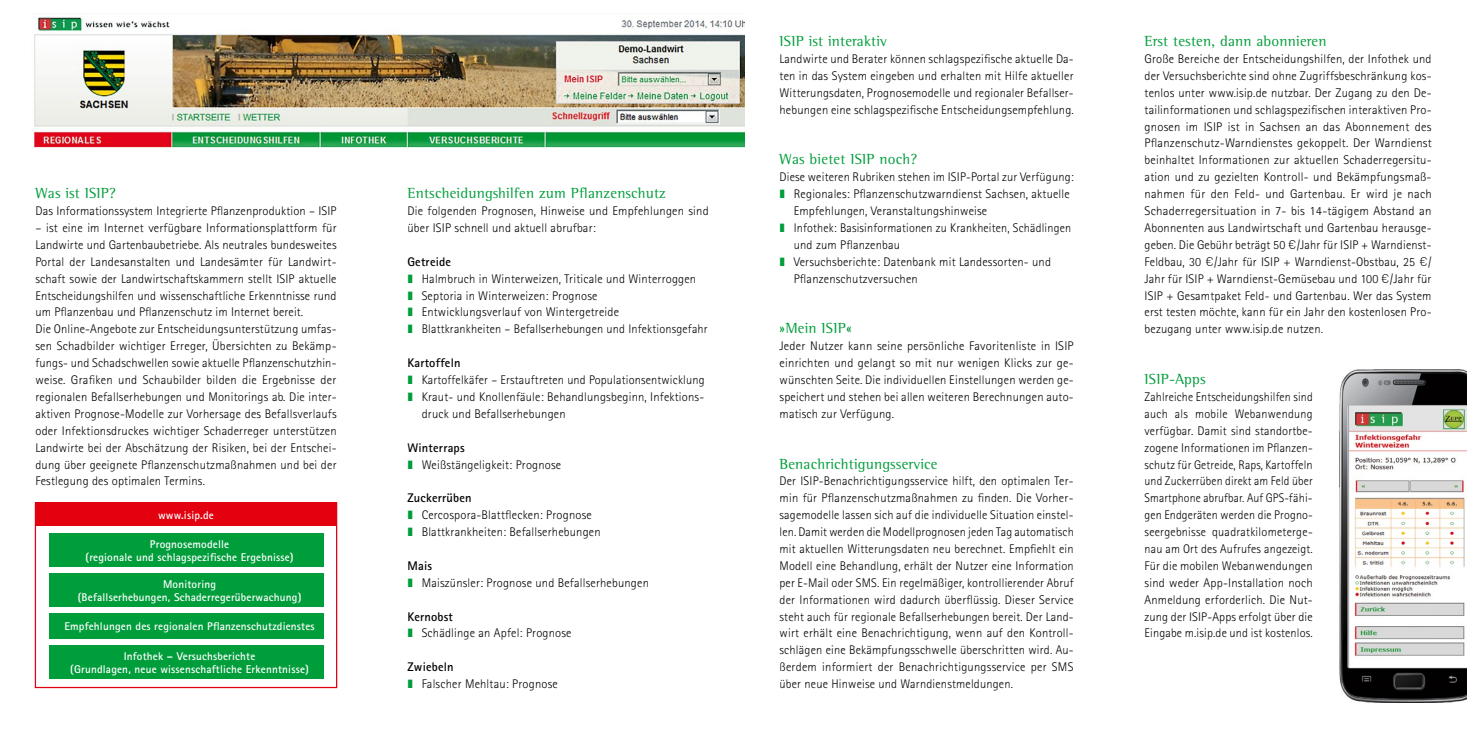
<style>
.page{position:relative;width:1467px;height:745px;background:#fff}
.page>*{position:absolute;margin:0;border:0;box-sizing:border-box;transform-origin:0 0}
.t1{font:15px "Rotis Semi Serif";letter-spacing:.015em;color:#009d3b}
.P-Fliesstext{font:300 12.5px/16.9px "Rotis Sans Serif";letter-spacing:.015em;color:#000}
.P-Fliesstext-2{font:300 12.5px/16.9px "Rotis Sans Serif";letter-spacing:.015em;color:#000;text-align:justify;scale:.96 1}
.t2{font:700 12.5px "Rotis Sans Serif";letter-spacing:.015em;color:#000}
.P-Fliesstext-3{font:700 11.25px/12.5px "Rotis Sans Serif";letter-spacing:.015em;color:#fff;text-align:center}
.s1{font-family:"Sandstein Zapf 0 wt";font-weight:400;color:#009d3b}
.s2{font-family:"DINOT"}
</style>
<div class="page">
<div style="left:35px;top:502px;width:302px;height:185px;border:1px solid #e3000f"></div>
<img style="left:32px;top:16px;width:712px;height:132px">
<div style="left:35px;top:502px;width:302px;height:23px;background:#e3000f"></div>
<div style="left:49px;top:533px;width:274px;height:33px;background:#009d3b"></div>
<div style="left:49px;top:573px;width:274px;height:33px;background:#009d3b"></div>
<div style="left:49px;top:612px;width:274px;height:26px;background:#009d3b"></div>
<div style="left:49px;top:644px;width:274px;height:34px;background:#009d3b"></div>
<img style="left:1338px;top:369px;width:129px;height:332px">
<h2 class="t1" style="left:35px;top:184px;width:82px">Was ist ISIP?</h2>
<p class="P-Fliesstext" style="left:35px;top:202px;width:303px">Das Informationssystem Integrierte Pflanzenproduktion – ISIP</p>
<p class="P-Fliesstext" style="left:35px;top:219px;width:303px;text-align:justify">– ist eine im Internet verfügbare Informationsplattform für Landwirte und Gartenbaubetriebe. Als neutrales bundesweites Portal der Landesanstalten und Landesämter für Landwirt&shy;schaft sowie der Landwirtschaftskammern stellt ISIP aktuelle Entscheidungshilfen und wissenschaftliche Erkenntnisse rund um Pflanzenbau und Pflanzenschutz im Internet bereit.</p>
<p class="P-Fliesstext" style="left:35px;top:320px;width:303px;text-align:justify">Die Online-Angebote zur Entscheidungsunterstützung umfas&shy;sen Schadbilder wichtiger Erreger, Übersichten zu Bekämp&shy;fungs- und Schadschwellen sowie aktuelle Pflanzenschutzhin&shy;weise. Grafiken und Schaubilder bilden die Ergebnisse der regionalen Befallserhebungen und Monitorings ab. Die inter&shy;aktiven Prognose-Modelle zur Vorhersage des Befallsverlaufs oder Infektionsdruckes wichtiger Schaderreger unterstützen Landwirte bei der Abschätzung der Risiken, bei der Entschei&shy;dung über geeignete Pflanzenschutzmaßnahmen und bei der Festlegung des optimalen Termins.</p>
<p class="P-Fliesstext-3" style="left:158px;top:508px;width:57px">www.isip.de</p>
<p class="P-Fliesstext-3" style="left:85px;top:538px;width:210px">Prognosemodelle<br>(regionale und schlagspezifische Ergebnisse)</p>
<p class="P-Fliesstext-3" style="left:78px;top:577px;width:225px">Monitoring<br>(Befallserhebungen, Schaderregerüberwachung)</p>
<p class="P-Fliesstext-3" style="left:64px;top:619px;width:252px">Empfehlungen des regionalen Pflanzenschutzdienstes</p>
<p class="P-Fliesstext-3" style="left:70px;top:649px;width:240px">Infothek – Versuchsberichte<br>(Grundlagen, neue wissenschaftliche Erkenntnisse)</p>
<h2 class="t1" style="left:407px;top:184px;width:260px">Entscheidungshilfen zum Pflanzenschutz</h2>
<p class="P-Fliesstext" style="left:407px;top:202px;width:303px">Die folgenden Prognosen, Hinweise und Empfehlungen sind über ISIP schnell und aktuell abrufbar:</p>
<h3 class="t2" style="left:407px;top:253px;width:45px">Getreide</h3>
<p class="P-Fliesstext" style="left:407px;top:270px;width:290px"><span class="s1">N</span> Halmbruch in Winterweizen, Triticale und Winterroggen</p>
<p class="P-Fliesstext" style="left:407px;top:287px;width:192px"><span class="s1">N</span> Septoria in Winterweizen: Prognose</p>
<p class="P-Fliesstext" style="left:407px;top:303px;width:213px"><span class="s1">N</span> Entwicklungsverlauf von Wintergetreide</p>
<p class="P-Fliesstext" style="left:407px;top:320px;width:302px"><span class="s1">N</span> Blattkrankheiten – Befallserhebungen und Infektionsgefahr</p>
<h3 class="t2" style="left:407px;top:355px;width:55px">Kartoffeln</h3>
<p class="P-Fliesstext" style="left:407px;top:371px;width:299px"><span class="s1">N</span> Kartoffelkäfer – Erstauftreten und Populationsentwicklung</p>
<p class="P-Fliesstext" style="left:422px;top:388px;width:284px;text-indent:-14px"><span class="s1">N</span> Kraut- und Knollenfäule: Behandlungsbeginn, Infektions&shy;druck und Befallserhebungen</p>
<h3 class="t2" style="left:407px;top:439px;width:59px">Winterraps</h3>
<p class="P-Fliesstext" style="left:407px;top:455px;width:155px"><span class="s1">N</span> Weißstängeligkeit: Prognose</p>
<h3 class="t2" style="left:407px;top:490px;width:66px">Zuckerrüben</h3>
<p class="P-Fliesstext" style="left:407px;top:506px;width:186px"><span class="s1">N</span> Cercospora-Blattflecken: Prognose</p>
<p class="P-Fliesstext" style="left:407px;top:523px;width:195px"><span class="s1">N</span> Blattkrankheiten: Befallserhebungen</p>
<h3 class="t2" style="left:407px;top:557px;width:26px">Mais</h3>
<p class="P-Fliesstext" style="left:407px;top:573px;width:243px"><span class="s1">N</span> Maiszünsler: Prognose und Befallserhebungen</p>
<h3 class="t2" style="left:407px;top:608px;width:47px">Kernobst</h3>
<p class="P-Fliesstext" style="left:407px;top:624px;width:166px"><span class="s1">N</span> Schädlinge an Apfel: Prognose</p>
<h3 class="t2" style="left:407px;top:658px;width:48px">Zwiebeln</h3>
<p class="P-Fliesstext" style="left:407px;top:675px;width:152px"><span class="s1">N</span> Falscher Mehltau: Prognose</p>
<h2 class="t1" style="left:780px;top:32px;width:109px">ISIP ist interaktiv</h2>
<p class="P-Fliesstext" style="left:780px;top:50px;width:296px;text-align:justify">Landwirte und Berater können schlagspezifische aktuelle Da&shy;ten in das System eingeben und erhalten mit Hilfe aktueller Witterungsdaten, Prognosemodelle und regionaler Befallser&shy;hebungen eine schlagspezifische Entscheidungsempfehlung.</p>
<h2 class="t1" style="left:780px;top:150px;width:139px">Was bietet ISIP noch?</h2>
<p class="P-Fliesstext" style="left:780px;top:168px;width:296px">Diese weiteren Rubriken stehen im ISIP-Portal zur Verfügung:</p>
<p class="P-Fliesstext" style="left:794px;top:185px;width:278px;text-indent:-14px"><span class="s1">N</span> Regionales: Pflanzenschutzwarndienst Sachsen, aktuelle<br>Empfehlungen, Veranstaltungshinweise</p>
<p class="P-Fliesstext" style="left:794px;top:219px;width:279px;text-indent:-14px"><span class="s1">N</span> Infothek: Basisinformationen zu Krankheiten, Schädlingen und zum Pflanzenbau</p>
<p class="P-Fliesstext" style="left:794px;top:253px;width:259px;text-indent:-14px"><span class="s1">N</span> Versuchsberichte: Datenbank mit Landessorten- und<br>Pflanzenschutzversuchen</p>
<h2 class="t1" style="left:780px;top:319px;width:74px">»Mein ISIP«</h2>
<p class="P-Fliesstext" style="left:780px;top:337px;width:296px;text-align:justify">Jeder Nutzer kann seine persönliche Favoritenliste in ISIP einrichten und gelangt so mit nur wenigen Klicks zur ge&shy;wünschten Seite. Die individuellen Einstellungen werden ge&shy;speichert und stehen bei allen weiteren Berechnungen auto&shy;matisch zur Verfügung.</p>
<h2 class="t1" style="left:780px;top:454px;width:160px">Benachrichtigungsservice</h2>
<p class="P-Fliesstext" style="left:780px;top:472px;width:296px;text-align:justify">Der ISIP-Benachrichtigungsservice hilft, den optimalen Ter&shy;min für Pflanzenschutzmaßnahmen zu finden. Die Vorher&shy;sagemodelle lassen sich auf die individuelle Situation einstel&shy;len. Damit werden die Modellprognosen jeden Tag automatisch mit aktuellen Witterungsdaten neu berechnet. Empfiehlt ein Modell eine Behandlung, erhält der Nutzer eine Information per E-Mail oder SMS. Ein regelmäßiger, kontrollierender Abruf der Informationen wird dadurch überflüssig. Dieser Service steht auch für regionale Befallserhebungen bereit. Der Land&shy;wirt erhält eine Benachrichtigung, wenn auf den Kontroll&shy;schlägen eine Bekämpfungsschwelle überschritten wird. Au&shy;ßerdem informiert der Benachrichtigungsservice per SMS über neue Hinweise und Warndienstmeldungen.</p>
<h2 class="t1" style="left:1144px;top:32px;width:183px">Erst testen, dann abonnieren</h2>
<p class="P-Fliesstext" style="left:1144px;top:50px;width:289px">Große Bereiche der Entscheidungshilfen, der Infothek und der Versuchsberichte sind ohne Zugriffsbeschränkung kos&shy;tenlos unter www.isip.de nutzbar. Der Zugang zu den De&shy;tailinformationen und schlagspezifischen interaktiven Pro&shy;gnosen im ISIP ist in Sachsen an das Abonnement des Pflanzenschutz-Warndienstes gekoppelt. Der Warndienst beinhaltet Informationen zur aktuellen Schaderregersitu&shy;ation und zu gezielten Kontroll- und Bekämpfungsmaß&shy;nahmen für den Feld- und Gartenbau. Er wird je nach Schaderregersituation in 7- bis 14-tägigem Abstand an Abonnenten aus Landwirtschaft und Gartenbau herausge&shy;geben. Die Gebühr beträgt 50 <span class="s2">€</span>/Jahr für ISIP + Warndienst-Feldbau, 30 <span class="s2">€</span>/Jahr für ISIP + Warndienst-Obstbau, 25 <span class="s2">€</span>/ Jahr für ISIP + Warndienst-Gemüsebau und 100 <span class="s2">€</span>/Jahr für ISIP + Gesamtpaket Feld- und Gartenbau. Wer das System erst testen möchte, kann für ein Jahr den kostenlosen Pro&shy;bezugang unter www.isip.de nutzen.</p>
<h2 class="t1" style="left:1144px;top:370px;width:63px">ISIP-Apps</h2>
<p class="P-Fliesstext-2" style="left:1144px;top:388px;width:177px">Zahlreiche Entscheidungshilfen sind auch als mobile Webanwendung verfügbar. Damit sind standortbe&shy;zogene Informationen im Pflanzen&shy;schutz für Getreide, Raps, Kartoffeln und Zuckerrüben direkt am Feld über Smartphone abrufbar. Auf GPS-fähi&shy;gen Endgeräten werden die Progno&shy;seergebnisse quadratkilometerge&shy;nau am Ort des Aufrufes angezeigt.<br>Für die mobilen Webanwendungen sind weder App-Installation noch Anmeldung erforderlich. Die Nut&shy;zung der ISIP-Apps erfolgt über die Eingabe m.isip.de und ist kostenlos.</p>
</div>
